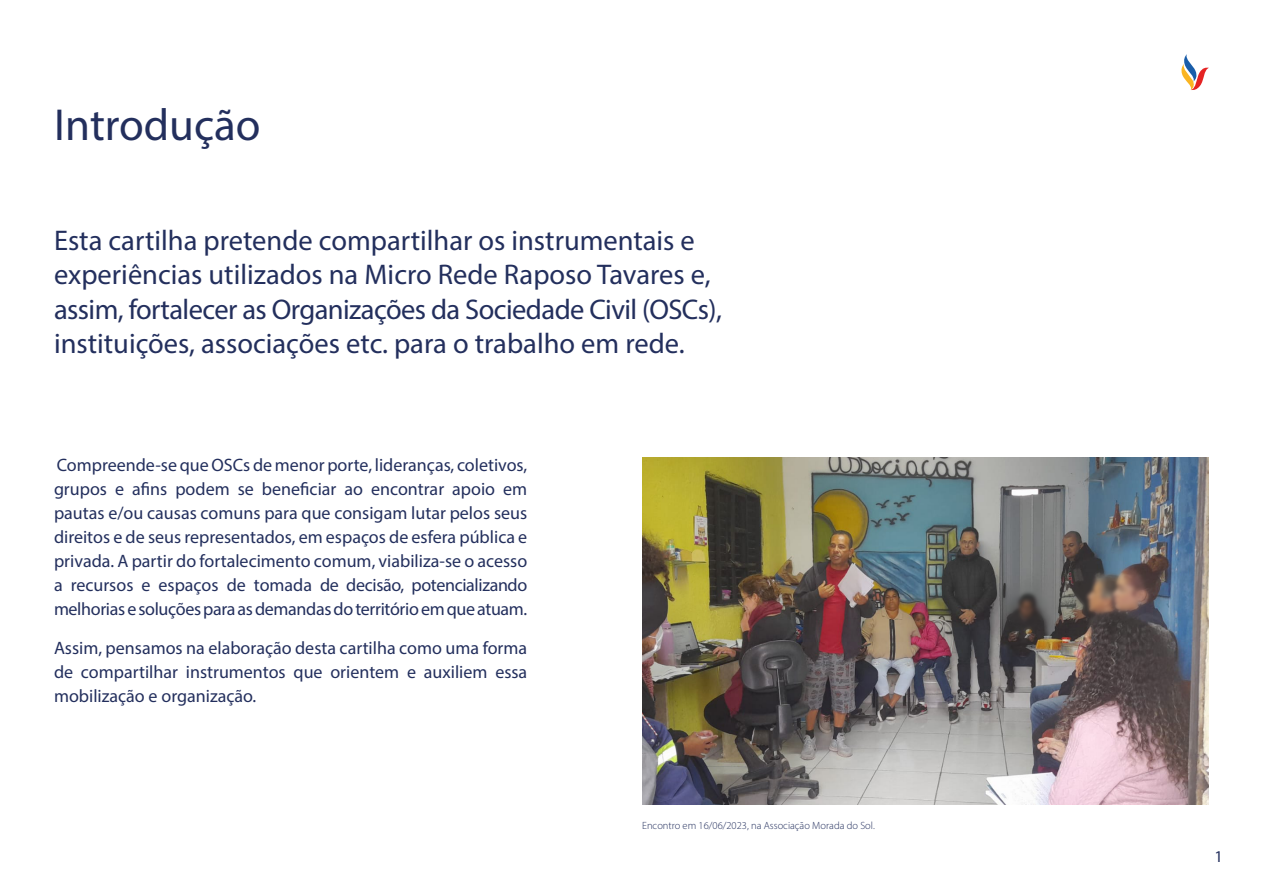
<style>
.page{position:relative;width:1263px;height:893px;background:#fff}
.page>*{position:absolute;margin:0;border:0;box-sizing:border-box;transform-origin:0 0}
.t1{font:45px "Myriad Pro";color:#232f5d}
.t2{font:28.5px/34.5px "Myriad Pro";color:#232f5d}
.t3{font:18px/24px "Myriad Pro";letter-spacing:-.01em;color:#232f5d;text-align:justify}
.t4{font:16.5px "Myriad Pro";color:#232f5d}
.t5{font:300 10.5px "Myriad Pro";color:#232f5d}
</style>
<div class="page">
<img style="left:642px;top:457px;width:567px;height:347px">
<svg style="left:1181px;top:54px;width:28px;height:36px"></svg>
<h1 class="t1" style="left:54px;top:97px;width:208px">Introdução</h1>
<h2 class="t2" style="left:54px;top:223px;width:669px">Esta cartilha pretende compartilhar os instrumentais e experiências utilizados na Micro Rede Raposo Tavares e, assim, fortalecer as Organizações da Sociedade Civil (OSCs), instituições, associações etc. para o trabalho em rede.</h2>
<p class="t3" style="left:54px;top:452px;width:475px">Compreende-se que OSCs de menor porte, lideranças, coletivos, grupos e afins podem se beneficiar ao encontrar apoio em pautas e/ou causas comuns para que consigam lutar pelos seus direitos e de seus representados, em espaços de esfera pública e privada. A partir do fortalecimento comum, viabiliza-se o acesso a recursos e espaços de tomada de decisão, potencializando melhorias e soluções para as demandas do território em que atuam.</p>
<p class="t3" style="left:54px;top:635px;width:475px">Assim, pensamos na elaboração desta cartilha como uma forma de compartilhar instrumentos que orientem e auxiliem essa mobilização e organização.</p>
<p class="t5" style="left:642px;top:819px;width:234px">Encontro em 16/06/2023, na Associação Morada do Sol.</p>
<p class="t4" style="left:1214px;top:847px;width:10px">1</p>
</div>
